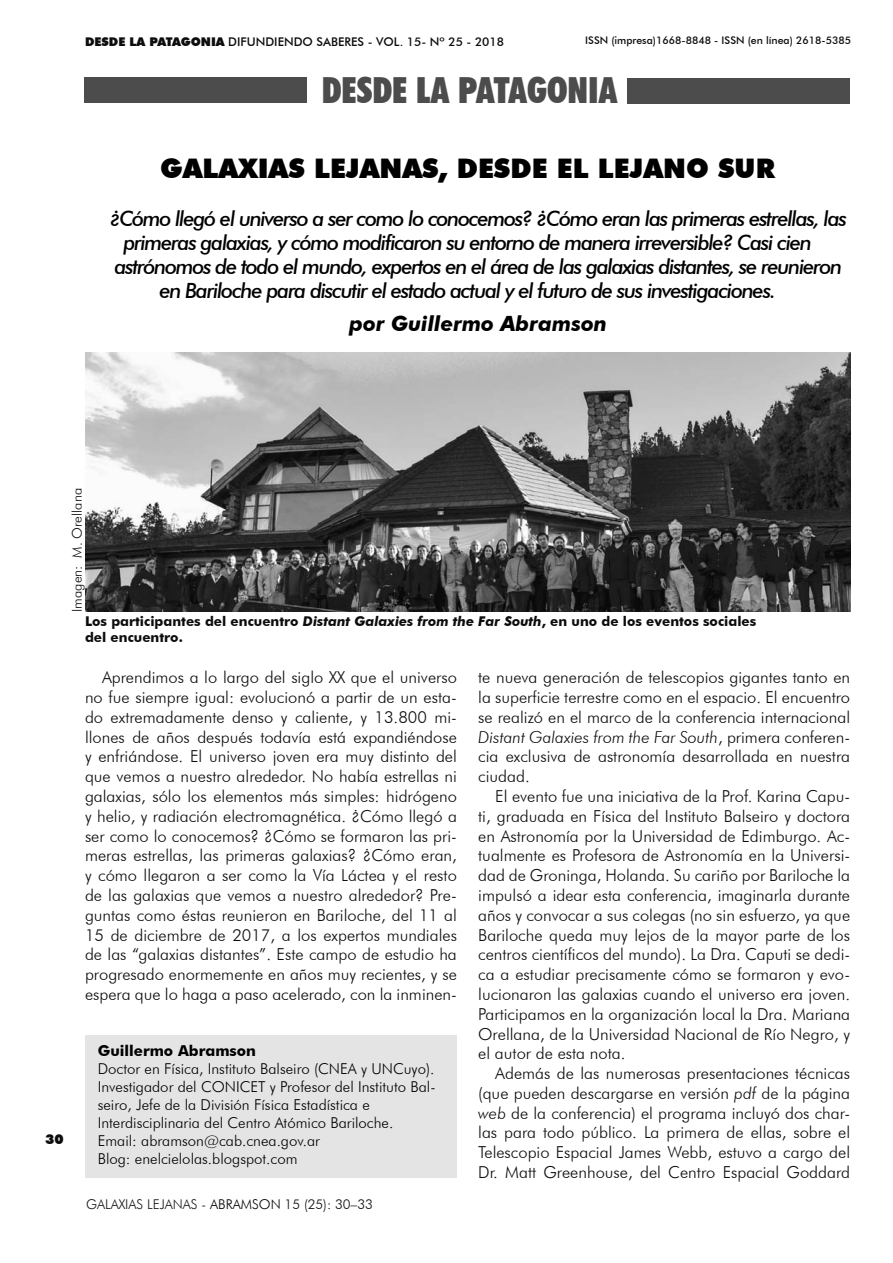
<style>
.page{position:relative;width:893px;height:1263px;background:#fff}
.page>*{position:absolute;margin:0;border:0;box-sizing:border-box;transform-origin:0 0}
.t1{font:900 condensed 36px "Futura BT";color:#4c4c4c}
.t2{font:900 27px "Futura BT";color:#000}
.t3{font:italic 500 21px "Futura BT";letter-spacing:-.06em;color:#000}
.t4{font:italic 700 21px "Futura BT";color:#000}
.t5{font:300 16.5px/19.8px "Futura BT";color:#0d0d0d;text-align:justify}
.t6{font:300 15px/18px "Futura BT";color:#000}
.t7{font:700 15px "Futura BT";color:#000}
.t8{font:700 13.5px/16.5px "Futura BT";color:#0d0d0d}
.t9{font:300 13.5px "Futura BT";color:#181818}
.t10{font:300 13.5px "Futura BT";color:#0d0d0d}
.t11{font:900 13.5px "Futura BT";color:#0d0d0d}
.t12{font:500 12px "Futura BT";color:#0d0d0d}
.t13{font:500 10.5px "Futura BT";color:#0d0d0d}
.s1{font-weight:900}
.s2{font-style:italic}
.s3{color:#000}
.s4{color:#0d0d0d}
</style>
<div class="page">
<div style="left:85px;top:1035px;width:372px;height:142px;background:#e4e4e4"></div>
<div style="left:85px;top:77px;width:222px;height:25px;background:#4c4c4c"></div>
<div style="left:628px;top:78px;width:222px;height:25px;background:#4c4c4c"></div>
<img style="left:85px;top:353px;width:765px;height:259px">
<p class="t12" style="left:85px;top:35px;width:420px"><span class="s1">DESDE LA PATAGONIA</span> DIFUNDIENDO SABERES - VOL. 15- Nº 25 - 2018</p>
<p class="t13" style="left:585px;top:34px;width:267px">ISSN (impresa)1668-8848 - ISSN (en línea) 2618-5385</p>
<h1 class="t1" style="left:322px;top:68px;width:297px">DESDE LA PATAGONIA</h1>
<h2 class="t2" style="left:160px;top:152px;width:616px">GALAXIAS LEJANAS, DESDE EL LEJANO SUR</h2>
<p class="t3" style="left:110px;top:206px;width:739px">¿Cómo llegó el universo a ser como lo conocemos? ¿Cómo eran las primeras estrellas, las</p>
<p class="t3" style="left:123px;top:230px;width:690px">primeras galaxias, y cómo modificaron su entorno de manera irreversible? Casi cien</p>
<p class="t3" style="left:114px;top:254px;width:729px">astrónomos de todo el mundo, expertos en el área de las galaxias distantes, se reunieron</p>
<p class="t3" style="left:159px;top:278px;width:618px">en Bariloche para discutir el estado actual y el futuro de sus investigaciones.</p>
<p class="t4" style="left:349px;top:311px;width:259px">por Guillermo Abramson</p>
<p class="t10" style="left:69px;top:612px;width:125px;rotate:-90deg">Imagen: M. Orellana</p>
<p class="t8" style="left:85px;top:613px;width:673px">Los participantes del encuentro <span class="s2">Distant Galaxies from the Far South</span>, en uno de los eventos sociales del encuentro.</p>
<p class="t11" style="left:45px;top:1131px;width:20px">30</p>
<p class="t5" style="left:85px;top:667px;width:373px;text-indent:17px">Aprendimos a lo largo del siglo XX que el universo no fue siempre igual: evolucionó a partir de un esta&shy;do extremadamente denso y caliente, y 13.800 mi&shy;llones de años después todavía está expandiéndose y enfriándose. El universo joven era muy distinto del que vemos a nuestro alrededor. No había estrellas ni galaxias, sólo los elementos más simples: hidrógeno y helio, y radiación electromagnética. ¿Cómo llegó a ser como lo conocemos? ¿Cómo se formaron las pri&shy;meras estrellas, las primeras galaxias? ¿Cómo eran, y cómo llegaron a ser como la Vía Láctea y el resto de las galaxias que vemos a nuestro alrededor? Pre&shy;guntas como éstas reunieron en Bariloche, del 11 al 15 de diciembre de 2017, a los expertos mundiales de las “galaxias distantes”. Este campo de estudio ha progresado enormemente en años muy recientes, y se espera que lo haga a paso acelerado, con la inminen-</p>
<p class="t5" style="left:478px;top:667px;width:373px">te nueva generación de telescopios gigantes tanto en la superficie terrestre como en el espacio. El encuentro se realizó en el marco de la conferencia internacional <span class="s2">Distant Galaxies from the Far South</span>, primera conferen&shy;cia exclusiva de astronomía desarrollada en nuestra ciudad.</p>
<p class="t5" style="left:478px;top:786px;width:373px;text-indent:17px">El evento fue una iniciativa de la Prof. Karina Capu&shy;ti, graduada en Física del Instituto Balseiro y doctora en Astronomía por la Universidad de Edimburgo. Ac&shy;tualmente es Profesora de Astronomía en la Universi&shy;dad de Groninga, Holanda. Su cariño por Bariloche la impulsó a idear esta conferencia, imaginarla durante años y convocar a sus colegas (no sin esfuerzo, ya que Bariloche queda muy lejos de la mayor parte de los centros científicos del mundo). La Dra. Caputi se dedi&shy;ca a estudiar precisamente cómo se formaron y evo&shy;lucionaron las galaxias cuando el universo era joven.<br>Participamos en la organización local la Dra. Mariana Orellana, de la Universidad Nacional de Río Negro, y el autor de esta nota.</p>
<p class="t5" style="left:478px;top:1063px;width:373px;text-indent:17px">Además de las numerosas presentaciones técnicas (que pueden descargarse en versión <span class="s2">pdf</span> de la página <span class="s2">web</span> de la conferencia) el programa incluyó dos char&shy;las para todo público. La primera de ellas, sobre el Telescopio Espacial James Webb, estuvo a cargo del Dr. Matt Greenhouse, del Centro Espacial Goddard</p>
<p class="t7" style="left:98px;top:1042px;width:160px">Guillermo Abramson</p>
<p class="t6" style="left:98px;top:1060px;width:339px">Doctor en Física, Instituto Balseiro (CNEA y UNCuyo).<br>Investigador del CONICET y Profesor del Instituto Bal&shy;seiro, Jefe de la División Física Estadística e Interdisciplinaria del Centro Atómico Bariloche.<br>Email: abramson@cab.cnea.gov.ar<br>Blog: enelcielolas.blogspot.com</p>
<p class="t9" style="left:86px;top:1196px;width:288px">GALAXIAS LEJANAS - <span class="s3">ABRAMSON</span> <span class="s4">15 (25): 30–33</span></p>
</div>
